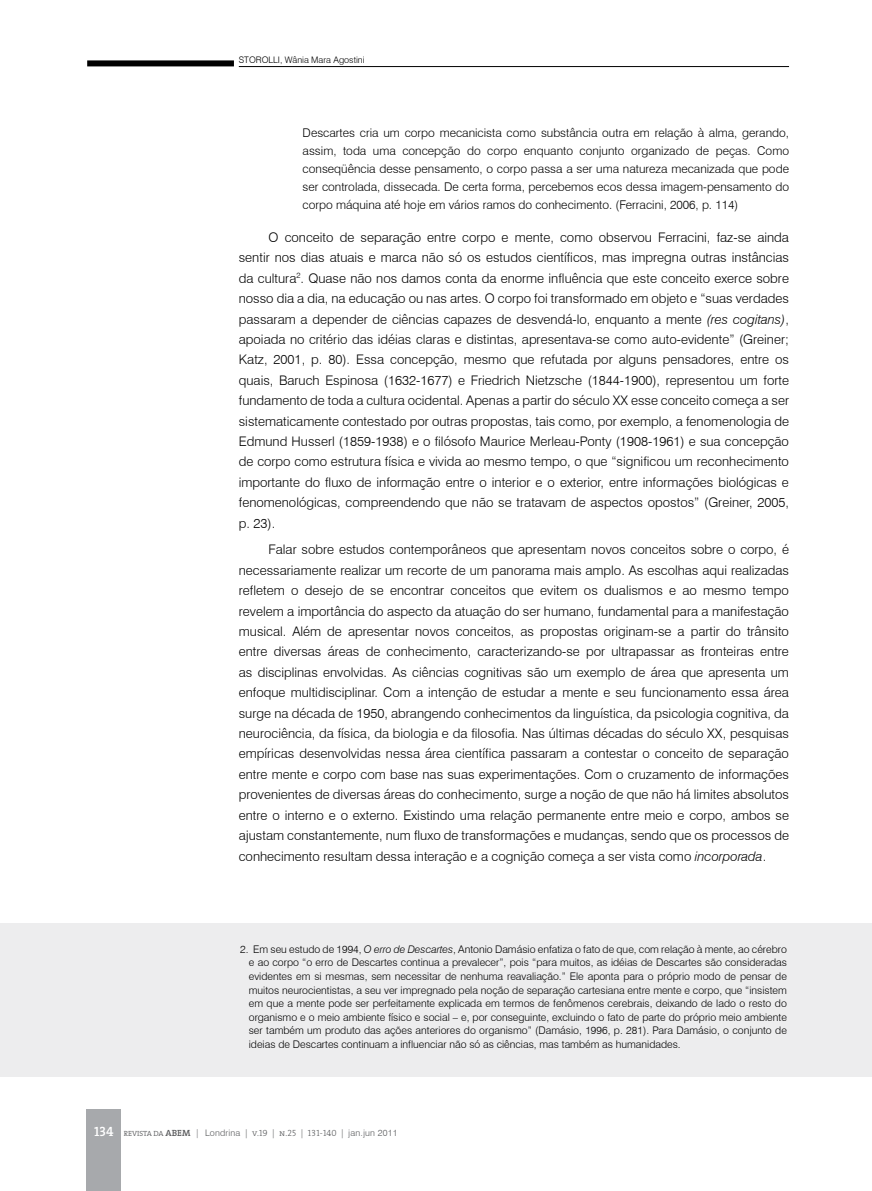
<style>
.page{position:relative;width:872px;height:1191px;background:#fff}
.page>*{position:absolute;margin:0;border:0;box-sizing:border-box;transform-origin:0 0}
.t1{font:300 13.2px/20.4px "Swiss 721 BT";color:#000;text-align:justify}
.t2{font:300 12px/18px "Swiss 721 BT";color:#000;text-align:justify}
.t3{font:300 10.5px/13.5px "Swiss 721 BT";color:#000;text-align:justify}
.t4{font:300 9px "Swiss 721 BT";letter-spacing:.02em;color:#58595b}
.t5{font:300 9px "Swiss 721 BT";color:#000}
.s1{font-style:italic}
.s2{font-family:"The Serif Semi Bold Caps";font-weight:400;font-size:13.5px;color:#fff}
.s3{font-family:"The Serif";font-size:7.5px}
.s4{font-family:"The Serif";font-weight:600}
.s5{font-family:"The Serif Light Caps";font-weight:400}
</style>
<div class="page">
<hr style="left:239px;top:66px;width:550px;height:1px;background:#000">
<div style="left:87px;top:60px;width:147px;height:6px;background:#000"></div>
<div style="left:86px;top:1109px;width:35px;height:82px;background:#a7a9ac"></div>
<div style="left:0;top:923px;width:872px;height:153px;background:#ededee"></div>
<p class="t5" style="left:239px;top:54px;width:127px">STOROLLI, Wânia Mara Agostini</p>
<p class="t2" style="left:303px;top:123px;width:488px">Descartes cria um corpo mecanicista como substância outra em relação à alma, gerando, assim, toda uma concepção do corpo enquanto conjunto organizado de peças. Como conseqüência desse pensamento, o corpo passa a ser uma natureza mecanizada que pode ser controlada, dissecada. De certa forma, percebemos ecos dessa imagem-pensamento do corpo máquina até hoje em vários ramos do conhecimento. (Ferracini, 2006, p. 114)</p>
<p class="t1" style="left:239px;top:227px;width:551px;text-indent:30px">O conceito de separação entre corpo e mente, como observou Ferracini, faz-se ainda sentir nos dias atuais e marca não só os estudos científicos, mas impregna outras instâncias da cultura<sup>2</sup>. Quase não nos damos conta da enorme influência que este conceito exerce sobre nosso dia a dia, na educação ou nas artes. O corpo foi transformado em objeto e “suas verdades passaram a depender de ciências capazes de desvendá-lo, enquanto a mente <span class="s1">(res cogitans)</span>, apoiada no critério das idéias claras e distintas, apresentava-se como auto-evidente” (Greiner; Katz, 2001, p. 80). Essa concepção, mesmo que refutada por alguns pensadores, entre os quais, Baruch Espinosa (1632-1677) e Friedrich Nietzsche (1844-1900), representou um forte fundamento de toda a cultura ocidental. Apenas a partir do século XX esse conceito começa a ser sistematicamente contestado por outras propostas, tais como, por exemplo, a fenomenologia de Edmund Husserl (1859-1938) e o filósofo Maurice Merleau-Ponty (1908-1961) e sua concepção de corpo como estrutura física e vivida ao mesmo tempo, o que “significou um reconhecimento importante do fluxo de informação entre o interior e o exterior, entre informações biológicas e fenomenológicas, compreendendo que não se tratavam de aspectos opostos” (Greiner, 2005, p. 23).</p>
<p class="t1" style="left:239px;top:539px;width:551px;text-indent:30px">Falar sobre estudos contemporâneos que apresentam novos conceitos sobre o corpo, é necessariamente realizar um recorte de um panorama mais amplo. As escolhas aqui realizadas refletem o desejo de se encontrar conceitos que evitem os dualismos e ao mesmo tempo revelem a importância do aspecto da atuação do ser humano, fundamental para a manifestação musical. Além de apresentar novos conceitos, as propostas originam-se a partir do trânsito entre diversas áreas de conhecimento, caracterizando-se por ultrapassar as fronteiras entre as disciplinas envolvidas. As ciências cognitivas são um exemplo de área que apresenta um enfoque multidisciplinar. Com a intenção de estudar a mente e seu funcionamento essa área surge na década de 1950, abrangendo conhecimentos da linguística, da psicologia cognitiva, da neurociência, da física, da biologia e da filosofia. Nas últimas décadas do século XX, pesquisas empíricas desenvolvidas nessa área científica passaram a contestar o conceito de separação entre mente e corpo com base nas suas experimentações. Com o cruzamento de informações provenientes de diversas áreas do conhecimento, surge a noção de que não há limites absolutos entre o interno e o externo. Existindo uma relação permanente entre meio e corpo, ambos se ajustam constantemente, num fluxo de transformações e mudanças, sendo que os processos de conhecimento resultam dessa interação e a cognição começa a ser vista como <span class="s1">incorporada</span>.</p>
<p class="t3" style="left:249px;top:942px;width:539px;text-indent:-9px">2. Em seu estudo de 1994, <span class="s1">O erro de Descartes</span>, Antonio Damásio enfatiza o fato de que, com relação à mente, ao cérebro e ao corpo “o erro de Descartes continua a prevalecer”, pois “para muitos, as idéias de Descartes são consideradas evidentes em si mesmas, sem necessitar de nenhuma reavaliação.” Ele aponta para o próprio modo de pensar de muitos neurocientistas, a seu ver impregnado pela noção de separação cartesiana entre mente e corpo, que “insistem em que a mente pode ser perfeitamente explicada em termos de fenômenos cerebrais, deixando de lado o resto do organismo e o meio ambiente físico e social – e, por conseguinte, excluindo o fato de parte do próprio meio ambiente ser também um produto das ações anteriores do organismo” (Damásio, 1996, p. 281). Para Damásio, o conjunto de ideias de Descartes continuam a influenciar não só as ciências, mas também as humanidades.</p>
<p class="t4" style="left:94px;top:1127px;width:305px"><span class="s2">134</span> <span class="s3">REVISTA DA</span> <span class="s4">ABEM</span> | Londrina <span class="s5">| v.19 | n.25 | 131-140 |</span> jan.jun 2011</p>
</div>
